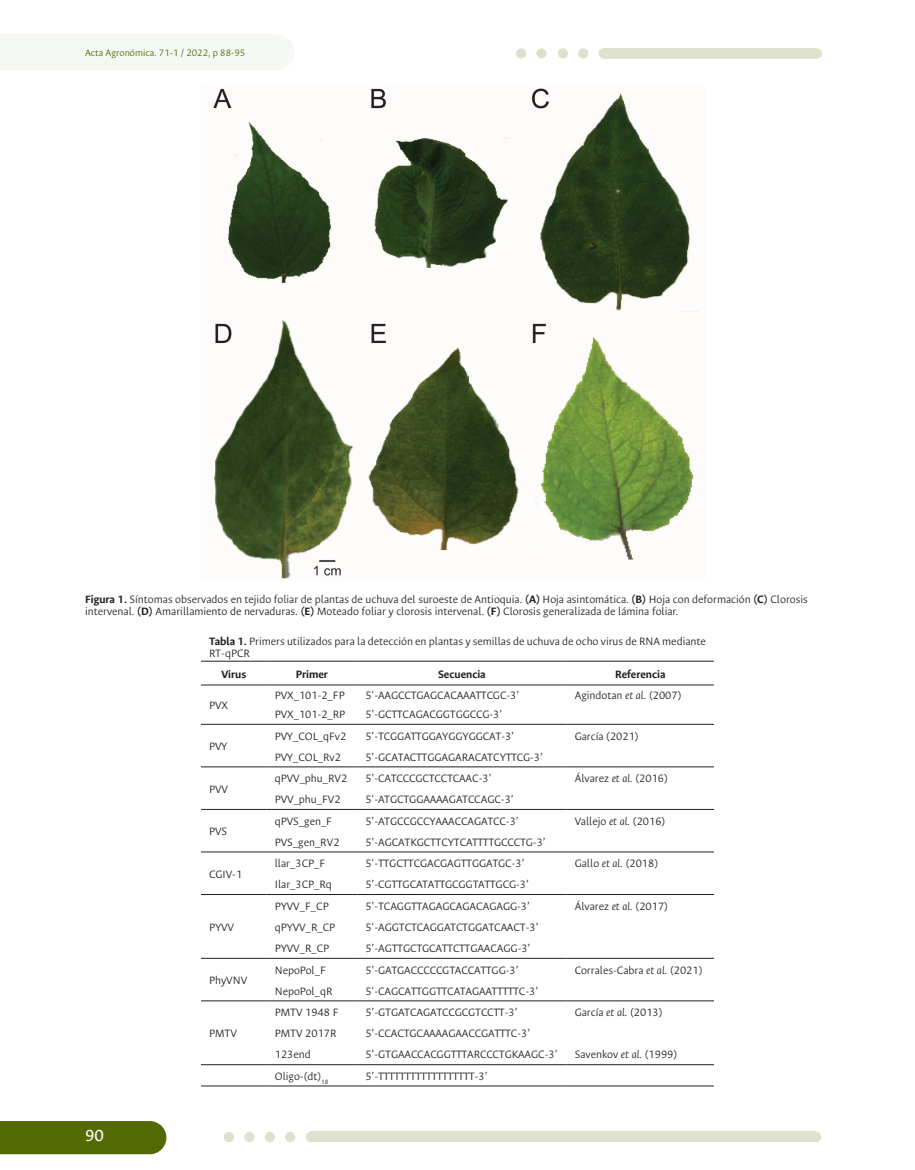
<style>
.page{position:relative;width:915px;height:1170px;background:#fff}
.page>*{position:absolute;margin:0;border:0;box-sizing:border-box;transform-origin:0 0}
.t1{font:18px "Ancizar Sans";color:#fff}
.tablas{font:300 12px/12px "Ancizar Sans";color:#231f20}
.texto_figuras_8{font:300 12px/12px "Ancizar Sans";color:#231f20}
.tablas-2{font:300 12px "Ancizar Sans";letter-spacing:-.02em;color:#231f20}
.tablas-3{font:700 12px "Ancizar Sans";color:#231f20}
.tablas-4{font:300 12px "Ancizar Sans";letter-spacing:-.05em;color:#231f20}
.cabezote_izquierda{font:300 10.5px "Ancizar Sans";color:#536903}
.s1{font-weight:700}
.s2{font-style:italic}
</style>
<div class="page">
<div style="left:0;top:1121px;width:166px;height:33px;background:#536903"></div>
<div style="left:0;top:34px;width:276px;height:36px;background:#f6f8f3"></div>
<div style="left:603px;top:48px;width:213px;height:10px;background:#dde1cd"></div>
<div style="left:310px;top:1131px;width:506px;height:10px;background:#dde1cd"></div>
<div style="left:578px;top:48px;width:10px;height:10px;background:#dde1cd;border-radius:50%"></div>
<div style="left:536px;top:48px;width:10px;height:10px;background:#dde1cd;border-radius:50%"></div>
<div style="left:557px;top:48px;width:10px;height:10px;background:#dde1cd;border-radius:50%"></div>
<div style="left:516px;top:48px;width:10px;height:10px;background:#dde1cd;border-radius:50%"></div>
<div style="left:285px;top:1131px;width:10px;height:10px;background:#dde1cd;border-radius:50%"></div>
<div style="left:244px;top:1131px;width:10px;height:10px;background:#dde1cd;border-radius:50%"></div>
<div style="left:264px;top:1131px;width:11px;height:10px;background:#dde1cd;border-radius:50%"></div>
<div style="left:224px;top:1131px;width:10px;height:10px;background:#dde1cd;border-radius:50%"></div>
<div style="left:259px;top:34px;width:35px;height:36px;background:#f6f8f3;border-radius:50%"></div>
<div style="left:598px;top:48px;width:10px;height:10px;background:#dde1cd;border-radius:50%"></div>
<div style="left:305px;top:1131px;width:10px;height:10px;background:#dde1cd;border-radius:50%"></div>
<div style="left:811px;top:48px;width:10px;height:10px;background:#dde1cd;border-radius:50%"></div>
<div style="left:810px;top:1131px;width:11px;height:10px;background:#dde1cd;border-radius:50%"></div>
<hr style="left:201px;top:660px;width:65px;height:1px;background:#231f20">
<hr style="left:266px;top:660px;width:91px;height:1px;background:#231f20">
<hr style="left:357px;top:660px;width:209px;height:1px;background:#231f20">
<hr style="left:566px;top:660px;width:147px;height:1px;background:#231f20">
<hr style="left:201px;top:684px;width:65px;height:1px;background:#231f20">
<hr style="left:266px;top:684px;width:91px;height:1px;background:#231f20">
<hr style="left:357px;top:684px;width:209px;height:1px;background:#231f20">
<hr style="left:566px;top:684px;width:147px;height:1px;background:#231f20">
<hr style="left:201px;top:1064px;width:65px;height:1px;background:#231f20">
<hr style="left:266px;top:1064px;width:91px;height:1px;background:#231f20">
<hr style="left:357px;top:1064px;width:209px;height:1px;background:#231f20">
<hr style="left:566px;top:1064px;width:147px;height:1px;background:#231f20">
<hr style="left:201px;top:724px;width:65px;height:1px;background:#231f20">
<hr style="left:266px;top:724px;width:91px;height:1px;background:#231f20">
<hr style="left:357px;top:724px;width:209px;height:1px;background:#231f20">
<hr style="left:566px;top:724px;width:147px;height:1px;background:#231f20">
<hr style="left:201px;top:766px;width:65px;height:1px;background:#231f20">
<hr style="left:266px;top:766px;width:91px;height:1px;background:#231f20">
<hr style="left:357px;top:766px;width:209px;height:1px;background:#231f20">
<hr style="left:566px;top:766px;width:147px;height:1px;background:#231f20">
<hr style="left:201px;top:809px;width:65px;height:1px;background:#231f20">
<hr style="left:266px;top:809px;width:91px;height:1px;background:#231f20">
<hr style="left:357px;top:809px;width:209px;height:1px;background:#231f20">
<hr style="left:566px;top:809px;width:147px;height:1px;background:#231f20">
<hr style="left:201px;top:851px;width:65px;height:1px;background:#231f20">
<hr style="left:266px;top:851px;width:91px;height:1px;background:#231f20">
<hr style="left:357px;top:851px;width:209px;height:1px;background:#231f20">
<hr style="left:566px;top:851px;width:147px;height:1px;background:#231f20">
<hr style="left:201px;top:894px;width:65px;height:1px;background:#231f20">
<hr style="left:266px;top:894px;width:91px;height:1px;background:#231f20">
<hr style="left:357px;top:894px;width:209px;height:1px;background:#231f20">
<hr style="left:566px;top:894px;width:147px;height:1px;background:#231f20">
<hr style="left:201px;top:957px;width:65px;height:1px;background:#231f20">
<hr style="left:266px;top:957px;width:91px;height:1px;background:#231f20">
<hr style="left:357px;top:957px;width:209px;height:1px;background:#231f20">
<hr style="left:566px;top:957px;width:147px;height:1px;background:#231f20">
<hr style="left:201px;top:1000px;width:65px;height:1px;background:#231f20">
<hr style="left:266px;top:1000px;width:91px;height:1px;background:#231f20">
<hr style="left:357px;top:1000px;width:209px;height:1px;background:#231f20">
<hr style="left:566px;top:1000px;width:147px;height:1px;background:#231f20">
<hr style="left:201px;top:1085px;width:65px;height:1px;background:#231f20">
<hr style="left:266px;top:1085px;width:91px;height:1px;background:#231f20">
<hr style="left:357px;top:1085px;width:209px;height:1px;background:#231f20">
<hr style="left:566px;top:1085px;width:147px;height:1px;background:#231f20">
<img style="left:213px;top:88px;width:486px;height:491px">
<p class="cabezote_izquierda" style="left:85px;top:47px;width:162px">Acta Agronómica. 71-1 / 2022, p 88-95</p>
<p class="texto_figuras_8" style="left:85px;top:593px;width:724px"><span class="s1">Figura 1.</span> Síntomas observados en tejido foliar de plantas de uchuva del suroeste de Antioquia. <span class="s1">(A)</span> Hoja asintomática. <span class="s1">(B)</span> Hoja con deformación <span class="s1">(C)</span> Clorosis intervenal. <span class="s1">(D)</span> Amarillamiento de nervaduras. <span class="s1">(E)</span> Moteado foliar y clorosis intervenal. <span class="s1">(F)</span> Clorosis generalizada de lámina foliar.</p>
<p class="tablas" style="left:209px;top:635px;width:498px"><span class="s1">Tabla 1.</span> Primers utilizados para la detección en plantas y semillas de uchuva de ocho virus de RNA mediante<br>RT-qPCR</p>
<p class="tablas-3" style="left:221px;top:667px;width:26px">Virus</p>
<p class="tablas-3" style="left:296px;top:667px;width:34px">Primer</p>
<p class="tablas-3" style="left:438px;top:667px;width:49px">Secuencia</p>
<p class="tablas-3" style="left:615px;top:667px;width:52px">Referencia</p>
<p class="tablas" style="left:209px;top:699px;width:20px">PVX</p>
<p class="tablas" style="left:275px;top:689px;width:71px">PVX_101-2_FP</p>
<p class="tablas" style="left:365px;top:689px;width:155px">5’-AAGCCTGAGCACAAATTCGC-3’</p>
<p class="tablas" style="left:574px;top:689px;width:108px">Agindotan <span class="s2">et al.</span> (2007)</p>
<p class="tablas" style="left:275px;top:708px;width:72px">PVX_101-2_RP</p>
<p class="tablas" style="left:365px;top:708px;width:138px">5’-GCTTCAGACGGTGGCCG-3’</p>
<h1 class="t1" style="left:85px;top:1125px;width:20px">90</h1>
<p class="tablas" style="left:209px;top:740px;width:20px">PVY</p>
<p class="tablas" style="left:209px;top:783px;width:20px">PVV</p>
<p class="tablas" style="left:209px;top:825px;width:20px">PVS</p>
<p class="tablas" style="left:209px;top:868px;width:35px">CGIV-1</p>
<p class="tablas" style="left:209px;top:921px;width:27px">PYVV</p>
<p class="tablas" style="left:209px;top:974px;width:40px">PhyVNV</p>
<p class="tablas" style="left:209px;top:1027px;width:29px">PMTV</p>
<p class="tablas" style="left:275px;top:730px;width:73px">PVY_COL_qFv2</p>
<p class="tablas" style="left:365px;top:730px;width:150px">5’-TCGGATTGGAYGGYGGCAT-3’</p>
<p class="tablas" style="left:574px;top:730px;width:65px">García (2021)</p>
<p class="tablas" style="left:275px;top:750px;width:68px">PVY_COL_Rv2</p>
<p class="tablas" style="left:365px;top:750px;width:179px">5’-GCATACTTGGAGARACATCYTTCG-3’</p>
<p class="tablas" style="left:275px;top:772px;width:74px">qPVV_phu_RV2</p>
<p class="tablas-2" style="left:365px;top:771px;width:128px">5’-CATCCCGCTCCTCAAC-3’</p>
<p class="tablas" style="left:574px;top:772px;width:95px">Álvarez <span class="s2">et al.</span> (2016)</p>
<p class="tablas" style="left:275px;top:793px;width:67px">PVV_phu_FV2</p>
<p class="tablas" style="left:365px;top:793px;width:150px">5’-ATGCTGGAAAAGATCCAGC-3’</p>
<p class="tablas" style="left:275px;top:815px;width:59px">qPVS_gen_F</p>
<p class="tablas-2" style="left:365px;top:814px;width:155px">5’-ATGCCGCCYAAACCAGATCC-3’</p>
<p class="tablas" style="left:574px;top:815px;width:92px">Vallejo <span class="s2">et al.</span> (2016)</p>
<p class="tablas" style="left:275px;top:835px;width:66px">PVS_gen_RV2</p>
<p class="tablas" style="left:365px;top:835px;width:182px">5’-AGCATKGCTTCYTCATTTTGCCCTG-3’</p>
<p class="tablas" style="left:275px;top:857px;width:52px">llar_3CP_F</p>
<p class="tablas" style="left:365px;top:857px;width:161px">5’-TTGCTTCGACGAGTTGGATGC-3’</p>
<p class="tablas" style="left:574px;top:857px;width:85px">Gallo <span class="s2">et al.</span> (2018)</p>
<p class="tablas" style="left:275px;top:878px;width:58px">Ilar_3CP_Rq</p>
<p class="tablas-2" style="left:365px;top:877px;width:165px">5’-CGTTGCATATTGCGGTATTGCG-3’</p>
<p class="tablas" style="left:275px;top:900px;width:55px">PYVV_F_CP</p>
<p class="tablas" style="left:365px;top:900px;width:166px">5’-TCAGGTTAGAGCAGACAGAGG-3’</p>
<p class="tablas" style="left:574px;top:900px;width:95px">Álvarez <span class="s2">et al.</span> (2017)</p>
<p class="tablas" style="left:275px;top:921px;width:62px">qPYVV_R_CP</p>
<p class="tablas" style="left:365px;top:921px;width:175px">5’-AGGTCTCAGGATCTGGATCAACT-3’</p>
<p class="tablas" style="left:275px;top:942px;width:56px">PYVV_R_CP</p>
<p class="tablas" style="left:365px;top:942px;width:166px">5’-AGTTGCTGCATTCTTGAACAGG-3’</p>
<p class="tablas" style="left:275px;top:963px;width:53px">NepoPol_F</p>
<p class="tablas-2" style="left:365px;top:963px;width:155px">5’-GATGACCCCCGTACCATTGG-3’</p>
<p class="tablas" style="left:574px;top:963px;width:129px">Corrales-Cabra <span class="s2">et al.</span> (2021)</p>
<p class="tablas" style="left:275px;top:984px;width:59px">NepoPol_qR</p>
<p class="tablas" style="left:365px;top:984px;width:174px">5’-CAGCATTGGTTCATAGAATTTTTC-3’</p>
<p class="tablas" style="left:275px;top:1006px;width:65px">PMTV 1948 F</p>
<p class="tablas" style="left:365px;top:1006px;width:154px">5’-GTGATCAGATCCGCGTCCTT-3’</p>
<p class="tablas" style="left:574px;top:1006px;width:89px">García <span class="s2">et al.</span> (2013)</p>
<p class="tablas" style="left:275px;top:1027px;width:63px">PMTV 2017R</p>
<p class="tablas-2" style="left:365px;top:1026px;width:166px">5’-CCACTGCAAAAGAACCGATTTC-3’</p>
<p class="tablas" style="left:275px;top:1048px;width:37px">123end</p>
<p class="tablas" style="left:365px;top:1048px;width:193px">5’-GTGAACCACGGTTTARCCCTGKAAGC-3’</p>
<p class="tablas" style="left:574px;top:1048px;width:104px">Savenkov <span class="s2">et al.</span> (1999)</p>
<p class="tablas" style="left:275px;top:1070px;width:55px">Oligo-(dt)<sub>18</sub></p>
<p class="tablas-4" style="left:365px;top:1069px;width:124px">5’-TTTTTTTTTTTTTTTTTT-3’</p>
</div>
